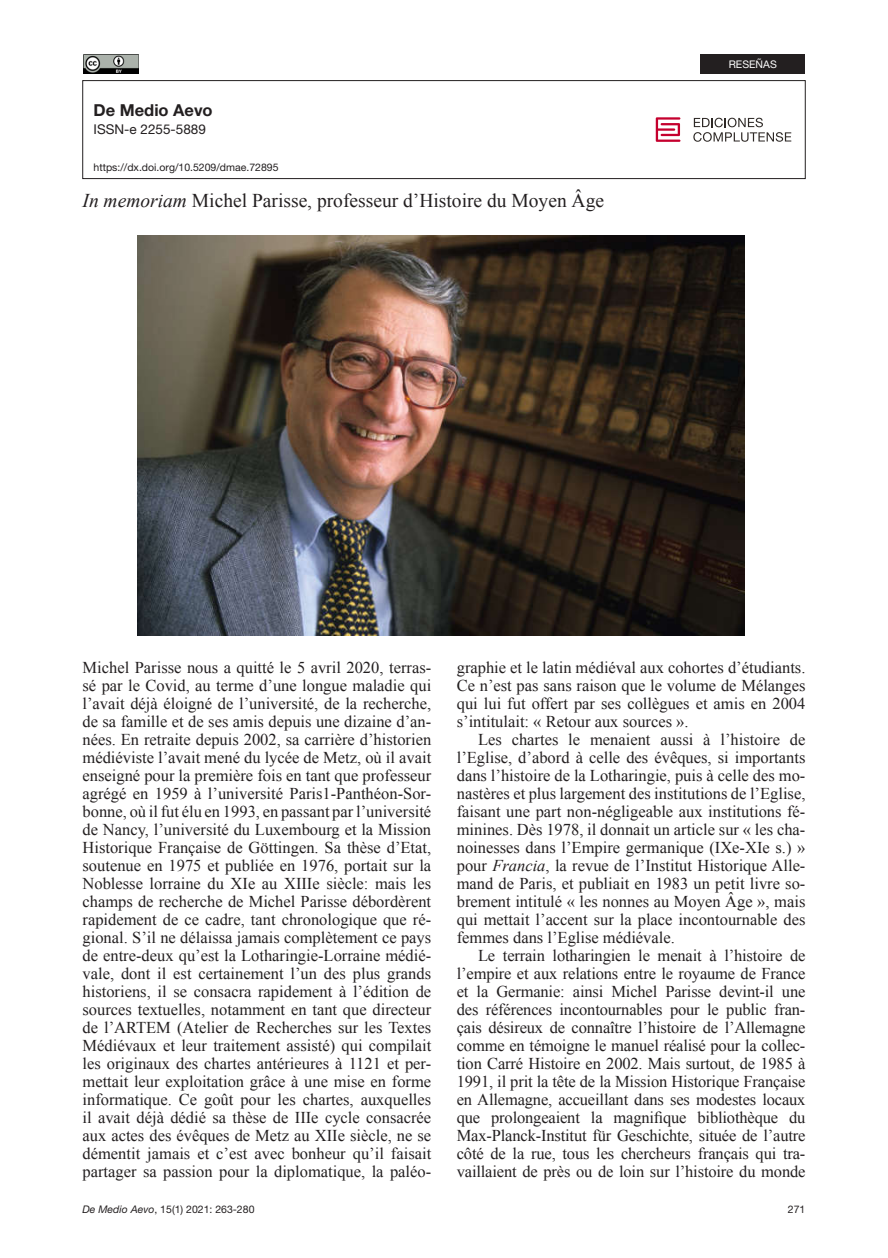
<style>
.page{position:relative;width:888px;height:1258px;background:#fff}
.page>*{position:absolute;margin:0;border:0;box-sizing:border-box;transform-origin:0 0}
.Título_original{font:19.5px "Times New Roman";color:#231f20}
.Normal1erPárrafo_FR{font:16.5px/18px "Times New Roman";color:#231f20;text-align:justify}
.Normal_FR{font:16.5px/18px "Times New Roman";letter-spacing:-.005em;color:#231f20;text-align:justify}
.t1{font:700 16.5px "Helvetica Neue LT Pro";color:#231f20}
.t2{font:13.5px "Helvetica Neue LT Pro";color:#231f20}
.t3{font:10.5px "Helvetica Neue LT Pro";color:#231f20}
.t4{font:10.5px "Helvetica Neue LT Pro";color:#fff}
.s1{font-style:italic}
</style>
<div class="page">
<div style="left:83px;top:80px;width:722px;height:99px;border:1px solid #231f20"></div>
<svg style="left:656px;top:117px;width:24px;height:25px"></svg>
<svg style="left:693px;top:118px;width:98px;height:24px"></svg>
<div style="left:700px;top:55px;width:105px;height:19px;background:#231f20"></div>
<img style="left:83px;top:55px;width:55px;height:19px">
<img style="left:137px;top:236px;width:608px;height:399px">
<p class="t1" style="left:94px;top:99px;width:121px">De Medio Aevo</p>
<p class="t2" style="left:94px;top:121px;width:114px">ISSN-e 2255-5889</p>
<p class="t3" style="left:94px;top:161px;width:186px">https://dx.doi.org/10.5209/dmae.72895</p>
<p class="Título_original" style="left:83px;top:188px;width:523px"><span class="s1">In memoriam</span> Michel Parisse, professeur d’Histoire du Moyen Âge</p>
<p class="t4" style="left:729px;top:58px;width:50px">RESEÑAS</p>
<p class="Normal1erPárrafo_FR" style="left:83px;top:658px;width:350px">Michel Parisse nous a quitté le 5 avril 2020, terras&shy;sé par le Covid, au terme d’une longue maladie qui l’avait déjà éloigné de l’université, de la recherche, de sa famille et de ses amis depuis une dizaine d’an&shy;nées. En retraite depuis 2002, sa carrière d’historien médiéviste l’avait mené du lycée de Metz, où il avait enseigné pour la première fois en tant que professeur agrégé en 1959 à l’université Paris1-Panthéon-Sor&shy;bonne, où il fut élu en 1993, en passant par l’université de Nancy, l’université du Luxembourg et la Mission Historique Française de Göttingen. Sa thèse d’Etat, soutenue en 1975 et publiée en 1976, portait sur la Noblesse lorraine du XIe au XIIIe siècle: mais les champs de recherche de Michel Parisse débordèrent rapidement de ce cadre, tant chronologique que ré&shy;gional. S’il ne délaissa jamais complètement ce pays de entre-deux qu’est la Lotharingie-Lorraine médié&shy;vale, dont il est certainement l’un des plus grands historiens, il se consacra rapidement à l’édition de sources textuelles, notamment en tant que directeur de l’ARTEM (Atelier de Recherches sur les Textes Médiévaux et leur traitement assisté) qui compilait les originaux des chartes antérieures à 1121 et per&shy;mettait leur exploitation grâce à une mise en forme informatique. Ce goût pour les chartes, auxquelles il avait déjà dédié sa thèse de IIIe cycle consacrée aux actes des évêques de Metz au XIIe siècle, ne se démentit jamais et c’est avec bonheur qu’il faisait partager sa passion pour la diplomatique, la paléo-</p>
<p class="Normal1erPárrafo_FR" style="left:457px;top:658px;width:350px">graphie et le latin médiéval aux cohortes d’étudiants.<br>Ce n’est pas sans raison que le volume de Mélanges qui lui fut offert par ses collègues et amis en 2004 s’intitulait: « Retour aux sources ».</p>
<p class="Normal_FR" style="left:457px;top:730px;width:350px;text-indent:21px">Les chartes le menaient aussi à l’histoire de l’Eglise, d’abord à celle des évêques, si importants dans l’histoire de la Lotharingie, puis à celle des mo&shy;nastères et plus largement des institutions de l’Eglise, faisant une part non-négligeable aux institutions fé&shy;minines. Dès 1978, il donnait un article sur « les cha&shy;noinesses dans l’Empire germanique (IXe-XIe s.) » pour <span class="s1">Francia</span>, la revue de l’Institut Historique Alle&shy;mand de Paris, et publiait en 1983 un petit livre so&shy;brement intitulé « les nonnes au Moyen Âge », mais qui mettait l’accent sur la place incontournable des femmes dans l’Eglise médiévale.</p>
<p class="Normal_FR" style="left:457px;top:946px;width:350px;text-indent:21px">Le terrain lotharingien le menait à l’histoire de l’empire et aux relations entre le royaume de France et la Germanie: ainsi Michel Parisse devint-il une des références incontournables pour le public fran&shy;çais désireux de connaître l’histoire de l’Allemagne comme en témoigne le manuel réalisé pour la collec&shy;tion Carré Histoire en 2002. Mais surtout, de 1985 à 1991, il prit la tête de la Mission Historique Française en Allemagne, accueillant dans ses modestes locaux que prolongeaient la magnifique bibliothèque du Max-Planck-Institut für Geschichte, située de l’autre côté de la rue, tous les chercheurs français qui tra&shy;vaillaient de près ou de loin sur l’histoire du monde</p>
<p class="t3" style="left:83px;top:1203px;width:173px"><span class="s1">De Medio Aevo</span>, 15(1) 2021: 263-280</p>
<p class="t3" style="left:788px;top:1203px;width:19px">271</p>
</div>
